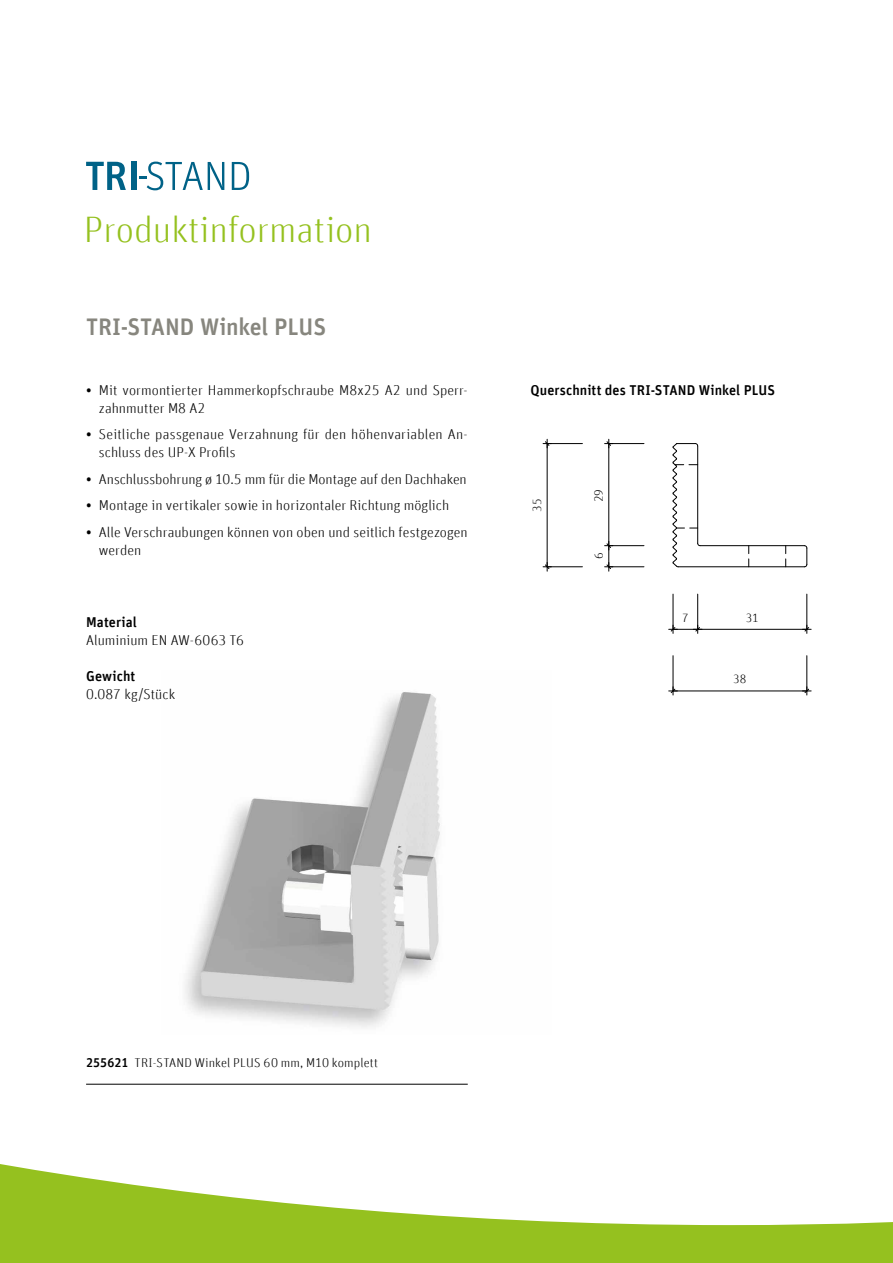
<style>
.page{position:relative;width:893px;height:1263px;background:#fff}
.page>*{position:absolute;margin:0;border:0;box-sizing:border-box;transform-origin:0 0}
.t1{font:300 36.75px "Unit Offc";color:#95c11f}
.t2{font:500 24px "Unit Offc";letter-spacing:-.01em;color:#87867e}
.t3{font:300 14.25px/18px "Unit Offc";letter-spacing:.005em;color:#000}
.t4{font:500 14.25px "Unit Offc";letter-spacing:.005em;color:#000}
.t5{font:300 12.75px "Unit Offc";letter-spacing:.01em;color:#000}
.t6{font:300 12px "Unit Offc";color:#000}
.s1{font-weight:500}
</style>
<div class="page">
<svg style="left:232px;top:162px;width:17px;height:28px"></svg>
<div style="left:131px;top:162px;width:5px;height:28px;background:#006287"></div>
<svg style="left:86px;top:162px;width:40px;height:28px"></svg>
<svg style="left:140px;top:162px;width:84px;height:28px"></svg>
<svg style="left:0;top:1083px;width:893px;height:180px"></svg>
<svg style="left:748px;top:546px;width:1px;height:20px"></svg>
<svg style="left:785px;top:546px;width:1px;height:20px"></svg>
<hr style="left:547px;top:443px;width:35px;height:1px;background:#000">
<svg style="left:543px;top:439px;width:8px;height:9px"></svg>
<hr style="left:547px;top:566px;width:35px;height:1px;background:#000">
<svg style="left:543px;top:562px;width:8px;height:9px"></svg>
<hr style="left:547px;top:444px;width:1px;height:123px;background:#000">
<hr style="left:609px;top:443px;width:35px;height:1px;background:#000">
<svg style="left:605px;top:439px;width:8px;height:9px"></svg>
<hr style="left:608px;top:444px;width:1px;height:102px;background:#000">
<hr style="left:609px;top:545px;width:35px;height:1px;background:#000">
<hr style="left:609px;top:566px;width:35px;height:1px;background:#000">
<svg style="left:605px;top:541px;width:8px;height:30px"></svg>
<hr style="left:807px;top:656px;width:1px;height:35px;background:#000">
<svg style="left:802px;top:687px;width:9px;height:8px"></svg>
<hr style="left:673px;top:656px;width:1px;height:35px;background:#000">
<svg style="left:669px;top:687px;width:8px;height:8px"></svg>
<hr style="left:673px;top:691px;width:134px;height:1px;background:#000">
<hr style="left:807px;top:594px;width:1px;height:35px;background:#000">
<svg style="left:802px;top:625px;width:9px;height:8px"></svg>
<hr style="left:698px;top:629px;width:109px;height:1px;background:#000">
<hr style="left:697px;top:594px;width:1px;height:35px;background:#000">
<hr style="left:673px;top:594px;width:1px;height:35px;background:#000">
<svg style="left:669px;top:625px;width:33px;height:8px"></svg>
<hr style="left:700px;top:545px;width:104px;height:1px;background:#000">
<svg style="left:804px;top:545px;width:4px;height:22px"></svg>
<hr style="left:678px;top:566px;width:126px;height:1px;background:#000">
<svg style="left:673px;top:443px;width:27px;height:124px"></svg>
<img style="left:185px;top:692px;width:255px;height:336px">
<h1 class="t1" style="left:84px;top:208px;width:290px">Produktinformation</h1>
<h2 class="t2" style="left:86px;top:312px;width:242px">TRI-STAND Winkel PLUS</h2>
<p class="t3" style="left:99px;top:381px;width:370px;text-indent:-13px"><span class="s1">•</span> Mit vormontierter Hammerkopfschraube M8x25 A2 und Sperr&shy;zahnmutter M8 A2</p>
<p class="t3" style="left:99px;top:425px;width:370px;text-indent:-13px"><span class="s1">•</span> Seitliche passgenaue Verzahnung für den höhenvariablen An&shy;schluss des UP-X Profils</p>
<p class="t3" style="left:86px;top:470px;width:382px"><span class="s1">•</span> Anschlussbohrung ø 10.5 mm für die Montage auf den Dachhaken</p>
<p class="t3" style="left:86px;top:497px;width:365px"><span class="s1">•</span> Montage in vertikaler sowie in horizontaler Richtung möglich</p>
<p class="t3" style="left:99px;top:523px;width:370px;text-indent:-13px"><span class="s1">•</span> Alle Verschraubungen können von oben und seitlich festgezogen werden</p>
<p class="t4" style="left:86px;top:613px;width:52px">Material</p>
<p class="t3" style="left:86px;top:631px;width:159px">Aluminium EN AW-6063 T6</p>
<p class="t4" style="left:86px;top:667px;width:51px">Gewicht</p>
<p class="t3" style="left:86px;top:685px;width:91px">0.087 kg/Stück</p>
<p class="t4" style="left:530px;top:382px;width:246px">Querschnitt des TRI-STAND Winkel PLUS</p>
<p class="t6" style="left:530px;top:512px;width:15px;rotate:-90deg">35</p>
<p class="t6" style="left:592px;top:502px;width:15px;rotate:-90deg">29</p>
<p class="t6" style="left:592px;top:559px;width:8px;rotate:-90deg">6</p>
<p class="t6" style="left:682px;top:611px;width:8px">7</p>
<p class="t6" style="left:746px;top:611px;width:14px">31</p>
<p class="t6" style="left:733px;top:672px;width:15px">38</p>
<p class="t5" style="left:86px;top:1056px;width:294px"><span class="s1">255621</span> TRI-STAND Winkel PLUS 60 mm, M10 komplett</p>
</div>
